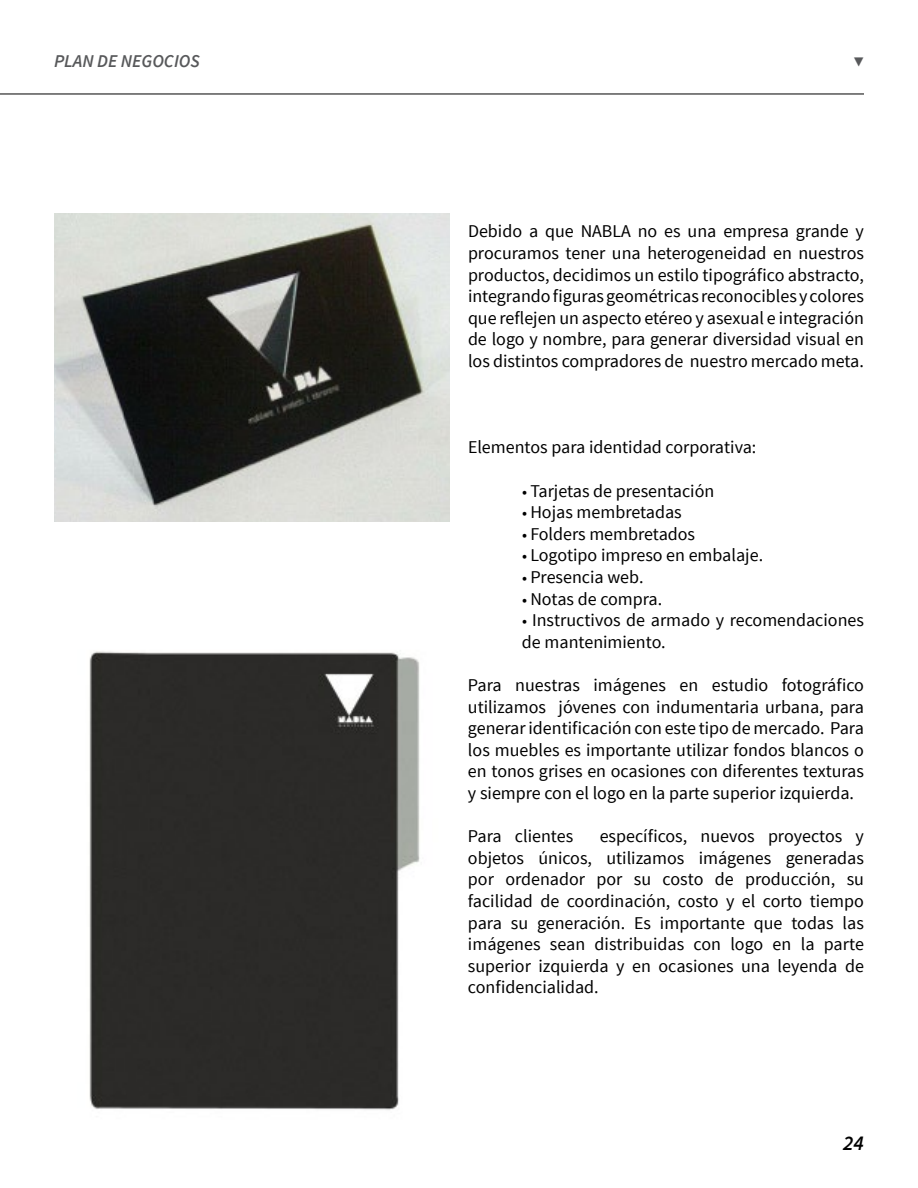
<style>
.page{position:relative;width:918px;height:1188px;background:#fff}
.page>*{position:absolute;margin:0;border:0;box-sizing:border-box;transform-origin:0 0}
.t1{font:italic 600 21px "Source Sans Pro";color:#000}
.t2{font:18px/21.6px "Source Sans Pro";color:#000;text-align:justify}
.t3{font:italic 600 18px "Source Sans Pro";color:#58595b}
.s1{font-size:16.5px}
</style>
<div class="page">
<hr style="left:0;top:94px;width:864px;height:1px;background:#000">
<img style="left:89px;top:651px;width:331px;height:459px">
<img style="left:54px;top:213px;width:396px;height:308px">
<p class="t3" style="left:54px;top:50px;width:147px">PLAN DE NEGOCIOS</p>
<p class="t3" style="left:854px;top:50px;width:12px">▼</p>
<p class="t2" style="left:468px;top:221px;width:398px">Debido a que NABLA no es una empresa grande y procuramos tener una heterogeneidad en nuestros productos, decidimos un estilo tipográfico abstracto, integrando figuras geométricas reconocibles y colores que reflejen un aspecto etéreo y asexual e integración de logo y nombre, para generar diversidad visual en los distintos compradores de nuestro mercado meta.</p>
<p class="t2" style="left:468px;top:437px;width:290px">Elementos para identidad corporativa:</p>
<p class="t2" style="left:522px;top:480px;width:194px"><span class="s1">•</span> Tarjetas de presentación</p>
<p class="t2" style="left:522px;top:502px;width:161px"><span class="s1">•</span> Hojas membretadas</p>
<p class="t2" style="left:522px;top:523px;width:175px"><span class="s1">•</span> Folders membretados</p>
<p class="t2" style="left:522px;top:545px;width:243px"><span class="s1">•</span> Logotipo impreso en embalaje.</p>
<p class="t2" style="left:522px;top:567px;width:123px"><span class="s1">•</span> Presencia web.</p>
<p class="t2" style="left:522px;top:588px;width:142px"><span class="s1">•</span> Notas de compra.</p>
<p class="t2" style="left:522px;top:610px;width:344px"><span class="s1">•</span> Instructivos de armado y recomendaciones de mantenimiento.</p>
<p class="t2" style="left:468px;top:675px;width:398px">Para nuestras imágenes en estudio fotográfico utilizamos jóvenes con indumentaria urbana, para generar identificación con este tipo de mercado. Para los muebles es importante utilizar fondos blancos o en tonos grises en ocasiones con diferentes texturas y siempre con el logo en la parte superior izquierda.</p>
<p class="t2" style="left:468px;top:826px;width:107px">Para clientes</p>
<p class="t2" style="left:468px;top:826px;width:398px;text-indent:132px">específicos, nuevos proyectos y objetos únicos, utilizamos imágenes generadas por ordenador por su costo de producción, su facilidad de coordinación, costo y el corto tiempo para su generación. Es importante que todas las imágenes sean distribuidas con logo en la parte superior izquierda y en ocasiones una leyenda de confidencialidad.</p>
<p class="t1" style="left:843px;top:1130px;width:22px">24</p>
</div>
